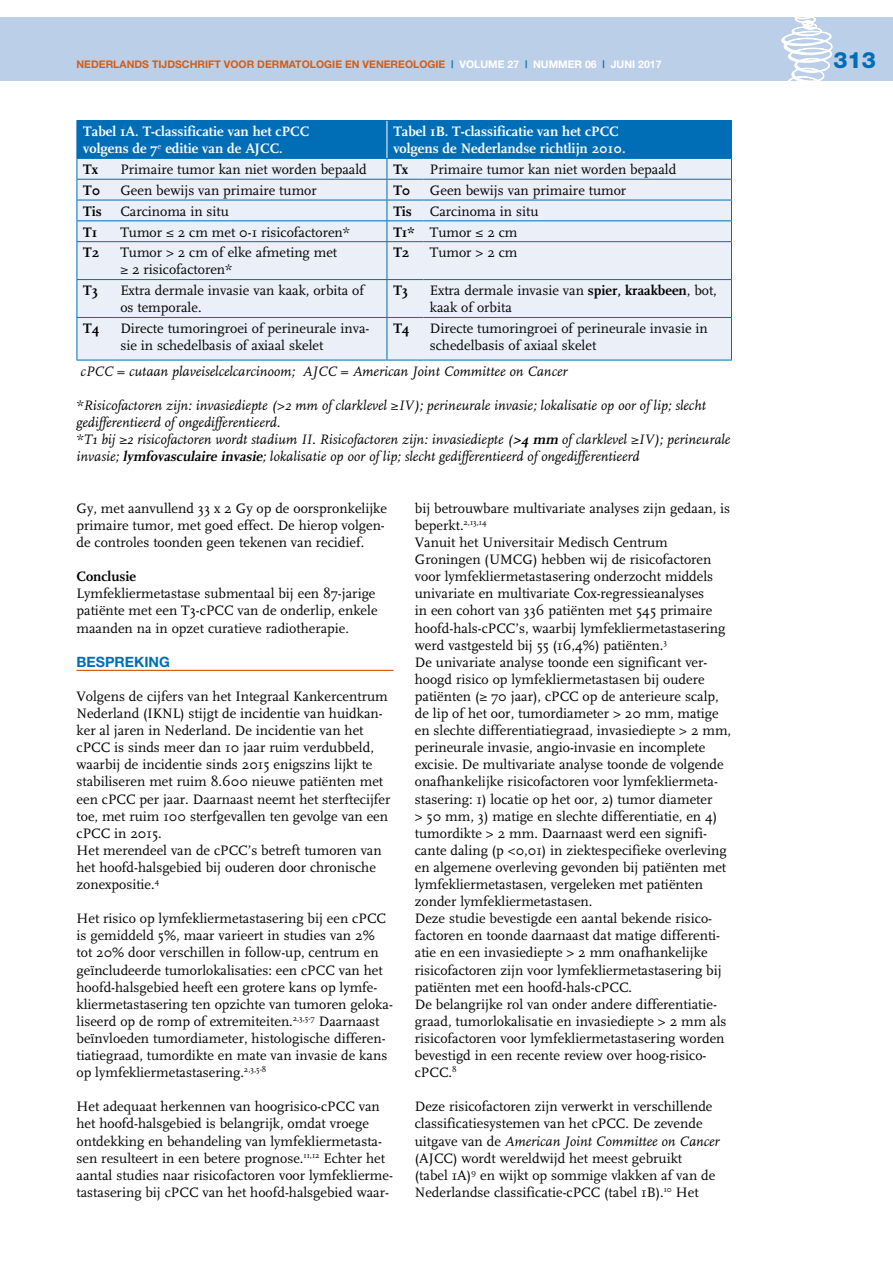
<style>
.page{position:relative;width:893px;height:1263px;background:#fff}
.page>*{position:absolute;margin:0;border:0;box-sizing:border-box;transform-origin:0 0}
.t1{font:800 22.5px "Helvetica Neue";color:#006eb6}
.t2{font:14.25px/17.1px "FF Scala";color:#000}
.t3{font:italic 14.25px/17.1px "FF Scala";color:#000}
.t4{font:700 14.25px/17.1px "FF Scala";color:#fff}
.t5{font:700 14.25px "FF Scala";color:#000}
.t6{font:700 14.25px "Helvetica Neue";color:#006eb6}
.t7{font:700 10.5px "Helvetica Neue";color:#d25e16}
.t8{font:700 10.5px "Helvetica Neue";color:#fff}
.s1{color:#006eb6}
.s2{color:#fff}
.s3{font-weight:700}
.s4{font-style:italic}
</style>
<div class="page">
<div style="left:0;top:17px;width:893px;height:64px;background:#bccfe9"></div>
<svg style="left:781px;top:17px;width:51px;height:64px"></svg>
<hr style="left:77px;top:670px;width:317px;height:1px;background:#d25e16">
<div style="left:78px;top:242px;width:653px;height:118px;background:#eaeff8"></div>
<svg style="left:77px;top:120px;width:655px;height:121px;background:#98c2e0"></svg>
<hr style="left:77px;top:241px;width:37px;height:1px;background:#006eb6">
<hr style="left:77px;top:242px;width:1px;height:37px;background:#006eb6">
<hr style="left:114px;top:241px;width:273px;height:1px;background:#006eb6">
<hr style="left:387px;top:241px;width:36px;height:1px;background:#006eb6">
<hr style="left:387px;top:242px;width:1px;height:37px;background:#006eb6">
<hr style="left:423px;top:241px;width:309px;height:1px;background:#006eb6">
<hr style="left:731px;top:242px;width:1px;height:37px;background:#006eb6">
<hr style="left:77px;top:279px;width:37px;height:1px;background:#006eb6">
<hr style="left:77px;top:280px;width:1px;height:37px;background:#006eb6">
<hr style="left:114px;top:279px;width:273px;height:1px;background:#006eb6">
<hr style="left:387px;top:279px;width:36px;height:1px;background:#006eb6">
<hr style="left:387px;top:280px;width:1px;height:37px;background:#006eb6">
<hr style="left:423px;top:279px;width:309px;height:1px;background:#006eb6">
<hr style="left:731px;top:280px;width:1px;height:37px;background:#006eb6">
<hr style="left:77px;top:317px;width:37px;height:1px;background:#006eb6">
<hr style="left:77px;top:318px;width:1px;height:42px;background:#006eb6">
<hr style="left:114px;top:317px;width:273px;height:1px;background:#006eb6">
<hr style="left:387px;top:317px;width:36px;height:1px;background:#006eb6">
<hr style="left:387px;top:318px;width:1px;height:42px;background:#006eb6">
<hr style="left:423px;top:317px;width:309px;height:1px;background:#006eb6">
<hr style="left:731px;top:318px;width:1px;height:42px;background:#006eb6">
<hr style="left:77px;top:360px;width:37px;height:1px;background:#006eb6">
<hr style="left:114px;top:360px;width:273px;height:1px;background:#006eb6">
<hr style="left:387px;top:360px;width:36px;height:1px;background:#006eb6">
<hr style="left:423px;top:360px;width:309px;height:1px;background:#006eb6">
<hr style="left:387px;top:121px;width:1px;height:37px;background:#fff">
<hr style="left:731px;top:121px;width:1px;height:37px;background:#006eb6">
<p class="t7" style="left:77px;top:58px;width:542px">NEDERLANDS TIJDSCHRIFT VOOR DERMATOLOGIE EN VENEREOLOGIE <span class="s1">|</span> <span class="s2">VOLUME 27</span> <span class="s1">|</span> <span class="s2">NUMMER 06</span> <span class="s1">|</span> <span class="s2">juni</span></p>
<p class="t8" style="left:638px;top:58px;width:25px">2017</p>
<h1 class="t1" style="left:833px;top:47px;width:44px">313</h1>
<p class="t4" style="left:83px;top:123px;width:209px">Tabel 1A. T-classificatie van het cPCC volgens de 7<sup>e</sup> editie van de AJCC</p>
<p class="t4" style="left:279px;top:140px;width:5px">.</p>
<p class="t4" style="left:393px;top:123px;width:234px">Tabel 1B. T-classificatie van het cPCC volgens de Nederlandse richtlijn 2010.</p>
<p class="t5" style="left:83px;top:161px;width:16px">Tx</p>
<p class="t2" style="left:120px;top:161px;width:248px">Primaire tumor kan niet worden bepaald</p>
<p class="t5" style="left:393px;top:161px;width:16px">Tx</p>
<p class="t2" style="left:430px;top:161px;width:248px">Primaire tumor kan niet worden bepaald</p>
<p class="t5" style="left:83px;top:182px;width:19px">T0</p>
<p class="t2" style="left:120px;top:182px;width:198px">Geen bewijs van primaire tumor</p>
<p class="t5" style="left:393px;top:182px;width:19px">T0</p>
<p class="t2" style="left:430px;top:182px;width:198px">Geen bewijs van primaire tumor</p>
<p class="t5" style="left:83px;top:203px;width:20px">Tis</p>
<p class="t2" style="left:120px;top:203px;width:110px">Carcinoma in situ</p>
<p class="t5" style="left:393px;top:203px;width:20px">Tis</p>
<p class="t2" style="left:430px;top:203px;width:110px">Carcinoma in situ</p>
<p class="t5" style="left:83px;top:224px;width:16px">T1</p>
<p class="t2" style="left:120px;top:224px;width:231px">Tumor ≤ 2 cm met 0-1 risicofactoren*</p>
<p class="t2" style="left:393px;top:224px;width:126px"><span class="s3">T1*</span> Tumor ≤ 2 cm</p>
<p class="t5" style="left:83px;top:245px;width:18px">T2</p>
<p class="t2" style="left:120px;top:244px;width:218px">Tumor &gt; 2 cm of elke afmeting met ≥ 2 risicofactoren*</p>
<p class="t5" style="left:393px;top:245px;width:18px">T2</p>
<p class="t2" style="left:430px;top:244px;width:89px">Tumor &gt; 2 cm</p>
<p class="t5" style="left:83px;top:283px;width:16px">T3</p>
<p class="t2" style="left:120px;top:282px;width:245px">Extra dermale invasie van kaak, orbita of os temporale.</p>
<p class="t5" style="left:393px;top:283px;width:16px">T3</p>
<p class="t2" style="left:430px;top:282px;width:288px">Extra dermale invasie van <span class="s3">spier, kraakbeen</span>, bot, kaak of orbita</p>
<p class="t5" style="left:83px;top:320px;width:18px">T4</p>
<p class="t2" style="left:120px;top:320px;width:251px">Directe tumoringroei of perineurale inva&shy;sie in schedelbasis of axiaal skelet</p>
<p class="t5" style="left:393px;top:320px;width:18px">T4</p>
<p class="t2" style="left:430px;top:320px;width:279px">Directe tumoringroei of perineurale invasie in schedelbasis of axiaal skelet</p>
<p class="t3" style="left:80px;top:363px;width:489px">cPCC = cutaan plaveiselcelcarcinoom; AJCC = American Joint Committee on Cancer</p>
<p class="t3" style="left:77px;top:397px;width:655px">*Risicofactoren zijn: invasiediepte (&gt;2 mm of clarklevel ≥IV); perineurale invasie; lokalisatie op oor of lip; slecht gedifferentieerd of ongedifferentieerd.<br>*T1 bij ≥2 risicofactoren wordt stadium II. Risicofactoren zijn: invasiediepte (<span class="s3">&gt;4 mm</span> of clarklevel ≥IV); perineurale invasie; <span class="s3">lymfovasculaire invasie</span>; lokalisatie op oor of lip; slecht gedifferentieerd of ongedifferentieerd</p>
<p class="t2" style="left:77px;top:500px;width:312px">Gy, met aanvullend 33 x 2 Gy op de oorspronkelijke primaire tumor, met goed effect. De hierop volgen&shy;de controles toonden geen tekenen van recidief.</p>
<p class="t5" style="left:77px;top:568px;width:61px">Conclusie</p>
<p class="t2" style="left:77px;top:585px;width:303px">Lymfekliermetastase submentaal bij een 87-jarige patiënte met een T3-cPCC van de onderlip, enkele maanden na in opzet curatieve radiotherapie.</p>
<p class="t6" style="left:77px;top:653px;width:95px">BESPREKING</p>
<p class="t2" style="left:77px;top:688px;width:316px">Volgens de cijfers van het Integraal Kankercentrum Nederland (IKNL) stijgt de incidentie van huidkan&shy;ker al jaren in Nederland. De incidentie van het cPCC is sinds meer dan 10 jaar ruim verdubbeld, waarbij de incidentie sinds 2015 enigszins lijkt te stabiliseren met ruim 8.600 nieuwe patiënten met een cPCC per jaar. Daarnaast neemt het sterftecijfer toe, met ruim 100 sterfgevallen ten gevolge van een cPCC in 2015.<br>Het merendeel van de cPCC’s betreft tumoren van het hoofd-halsgebied bij ouderen door chronische zonexpositie.<sup>4</sup></p>
<p class="t2" style="left:77px;top:910px;width:318px">Het risico op lymfekliermetastasering bij een cPCC is gemiddeld 5%, maar varieert in studies van 2% tot 20% door verschillen in follow-up, centrum en geïncludeerde tumorlokalisaties: een cPCC van het hoofd-halsgebied heeft een grotere kans op lymfe&shy;kliermetastasering ten opzichte van tumoren geloka&shy;liseerd op de romp of extremiteiten.<sup>2,3,5-7</sup> Daarnaast beïnvloeden tumordiameter, histologische differen&shy;tiatiegraad, tumordikte en mate van invasie de kans op lymfekliermetastasering.<sup>2,3,5-8</sup></p>
<p class="t2" style="left:77px;top:1098px;width:318px">Het adequaat herkennen van hoogrisico-cPCC van het hoofd-halsgebied is belangrijk, omdat vroege ontdekking en behandeling van lymfekliermetasta&shy;sen resulteert in een betere prognose.<sup>11,12</sup> Echter het aantal studies naar risicofactoren voor lymfeklierme&shy;tastasering bij cPCC van het hoofd-halsgebied waar-</p>
<p class="t2" style="left:415px;top:500px;width:318px">bij betrouwbare multivariate analyses zijn gedaan, is beperkt.<sup>2,13,14<br></sup>Vanuit het Universitair Medisch Centrum Groningen (UMCG) hebben wij de risicofactoren voor lymfekliermetastasering onderzocht middels univariate en multivariate Cox-regressieanalyses<br>in een cohort van 336 patiënten met 545 primaire hoofd-hals-cPCC’s, waarbij lymfekliermetastasering werd vastgesteld bij 55 (16,4%) patiënten.<sup>3<br></sup>De univariate analyse toonde een significant ver&shy;hoogd risico op lymfekliermetastasen bij oudere patiënten (≥ 70 jaar), cPCC op de anterieure scalp, de lip of het oor, tumordiameter &gt; 20 mm, matige en slechte differentiatiegraad, invasiediepte &gt; 2 mm, perineurale invasie, angio-invasie en incomplete excisie. De multivariate analyse toonde de volgende onafhankelijke risicofactoren voor lymfekliermeta&shy;stasering: 1) locatie op het oor, 2) tumor diameter<br>&gt; 50 mm, 3) matige en slechte differentiatie, en 4) tumordikte &gt; 2 mm. Daarnaast werd een signifi&shy;cante daling (p &lt;0,01) in ziektespecifieke overleving en algemene overleving gevonden bij patiënten met lymfekliermetastasen, vergeleken met patiënten zonder lymfekliermetastasen.<br>Deze studie bevestigde een aantal bekende risico&shy;factoren en toonde daarnaast dat matige differenti&shy;atie en een invasiediepte &gt; 2 mm onafhankelijke risicofactoren zijn voor lymfekliermetastasering bij patiënten met een hoofd-hals-cPCC.<br>De belangrijke rol van onder andere differentiatie&shy;graad, tumorlokalisatie en invasiediepte &gt; 2 mm als risicofactoren voor lymfekliermetastasering worden bevestigd in een recente review over hoog-risico&shy;cPCC.<sup>8</sup></p>
<p class="t2" style="left:415px;top:1098px;width:306px">Deze risicofactoren zijn verwerkt in verschillende classificatiesystemen van het cPCC. De zevende uitgave van de <span class="s4">American Joint Committee on Cancer </span>(AJCC) wordt wereldwijd het meest gebruikt<br>(tabel 1A)<sup>9</sup> en wijkt op sommige vlakken af van de Nederlandse classificatie-cPCC (tabel 1B).<sup>10</sup> Het</p>
</div>
